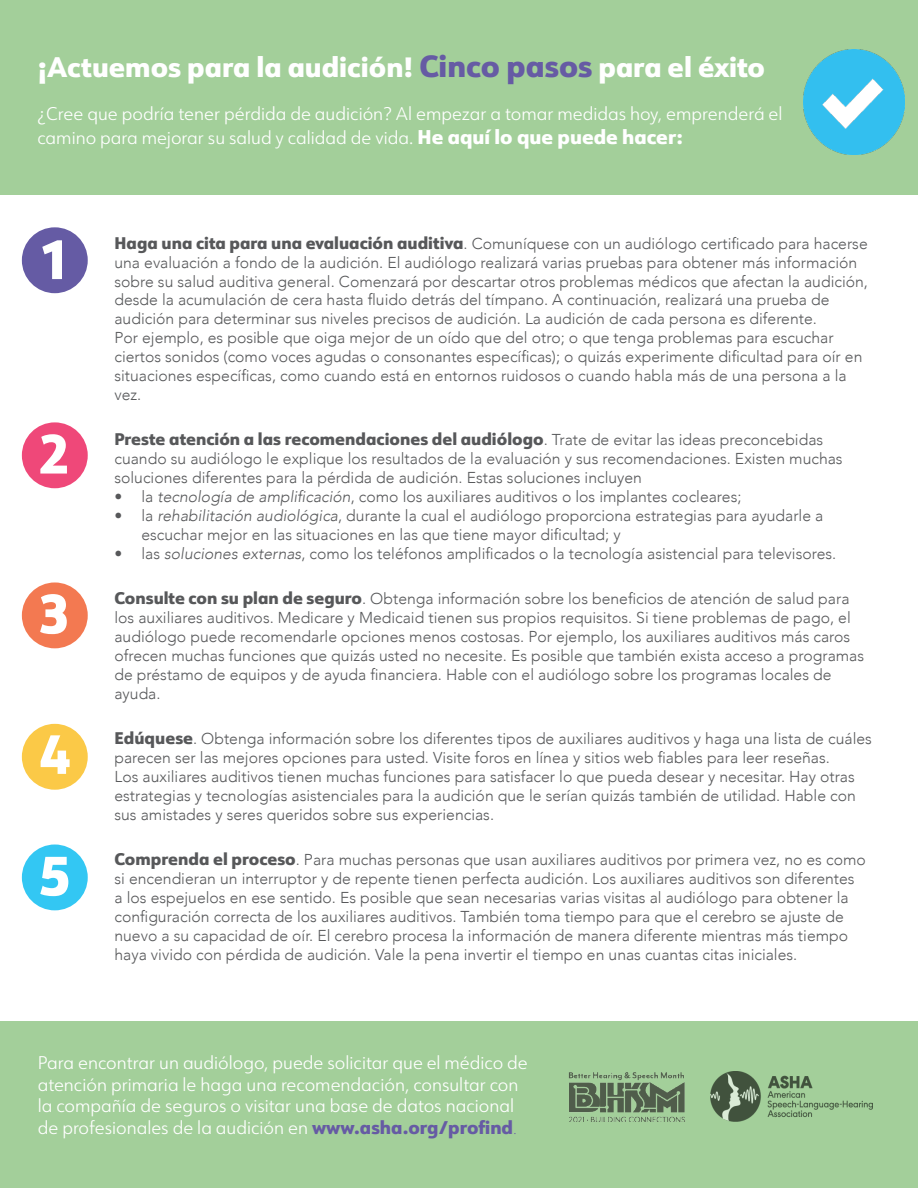
<style>
.page{position:relative;width:918px;height:1188px;background:#fff}
.page>*{position:absolute;margin:0;border:0;box-sizing:border-box;transform-origin:0 0}
.t1{font:800 54px "URW Form";color:#fff}
.t2{font:800 27.3px "URW Form";color:#fff}
.t3{font:300 18px/21.6px "URW Form";color:#fff}
.t4{font:800 16.5px "URW Form";color:#57585a}
.t5{font:300 15.75px/18.9px "Avenir";color:#57585a}
.s1{font-size:30px;color:#665ba4}
.s2{font-weight:800;font-size:19.5px}
.s3{font-family:"URW Form";font-weight:800;font-size:16.5px}
.s4{font-family:"Avenir";font-weight:300;font-size:15.75px}
.s5{font-style:italic}
.s6{font-weight:800;color:#665ba4}
.s7{font-weight:100;color:#665ba4}
</style>
<div class="page">
<div style="left:0;top:1022px;width:918px;height:166px;background:#a3cf9a"></div>
<div style="left:0;top:0;width:918px;height:194px;background:#a3cf9a"></div>
<div style="left:22px;top:844px;width:66px;height:66px;background:#33c7f3;border-radius:50%"></div>
<div style="left:22px;top:724px;width:66px;height:66px;background:#fbc947;border-radius:50%"></div>
<div style="left:22px;top:582px;width:66px;height:66px;background:#f37951;border-radius:50%"></div>
<div style="left:22px;top:422px;width:66px;height:66px;background:#ef4879;border-radius:50%"></div>
<div style="left:22px;top:227px;width:66px;height:66px;background:#655ba4;border-radius:50%"></div>
<img style="left:803px;top:50px;width:101px;height:105px">
<img style="left:711px;top:1072px;width:162px;height:50px">
<img style="left:568px;top:1072px;width:117px;height:50px">
<p class="t2" style="left:38px;top:48px;width:729px">¡Actuemos para la audición! <span class="s1">Cinco pasos</span> para el éxito</p>
<p class="t3" style="left:38px;top:102px;width:746px;line-height:23.4px">¿Cree que podría tener pérdida de audición? Al empezar a tomar medidas hoy, emprenderá el camino para mejorar su salud y calidad de vida. <span class="s2">He aquí lo que puede hacer:</span></p>
<p class="t1" style="left:40px;top:221px;width:32px">1</p>
<p class="t1" style="left:40px;top:416px;width:32px">2</p>
<p class="t1" style="left:40px;top:576px;width:32px">3</p>
<p class="t1" style="left:40px;top:716px;width:32px">4</p>
<p class="t1" style="left:40px;top:838px;width:32px">5</p>
<p class="t5" style="left:114px;top:234px;width:755px"><span class="s3">Haga una cita para una evaluación auditiva</span>. Comuníquese con un audiólogo certificado para hacerse una evaluación a fondo de la audición. El audiólogo realizará varias pruebas para obtener más información sobre su salud auditiva general. Comenzará por descartar otros problemas médicos que afectan la audición, desde la acumulación de cera hasta fluido detrás del tímpano. A continuación, realizará una prueba de audición para determinar sus niveles precisos de audición. La audición de cada persona es diferente.<br>Por ejemplo, es posible que oiga mejor de un oído que del otro; o que tenga problemas para escuchar ciertos sonidos (como voces agudas o consonantes específicas); o quizás experimente dificultad para oír en situaciones específicas, como cuando está en entornos ruidosos o cuando habla más de una persona a la vez.</p>
<p class="t4" style="left:114px;top:428px;width:710px">Preste atención a las recomendaciones del audiólogo<span class="s4">. Trate de evitar las ideas preconcebidas</span></p>
<p class="t5" style="left:114px;top:449px;width:730px">cuando su audiólogo le explique los resultados de la evaluación y sus recomendaciones. Existen muchas soluciones diferentes para la pérdida de audición. Estas soluciones incluyen</p>
<p class="t5" style="left:114px;top:487px;width:629px">• la <span class="s5">tecnología de amplificación</span>, como los auxiliares auditivos o los implantes cocleares;</p>
<p class="t5" style="left:141px;top:506px;width:683px;text-indent:-27px">• la <span class="s5">rehabilitación audiológica</span>, durante la cual el audiólogo proporciona estrategias para ayudarle a escuchar mejor en las situaciones en las que tiene mayor dificultad; y</p>
<p class="t5" style="left:114px;top:544px;width:723px">• las <span class="s5">soluciones externas</span>, como los teléfonos amplificados o la tecnología asistencial para televisores.</p>
<p class="t5" style="left:114px;top:589px;width:751px"><span class="s3">Consulte con su plan de seguro</span>. Obtenga información sobre los beneficios de atención de salud para los auxiliares auditivos. Medicare y Medicaid tienen sus propios requisitos. Si tiene problemas de pago, el audiólogo puede recomendarle opciones menos costosas. Por ejemplo, los auxiliares auditivos más caros ofrecen muchas funciones que quizás usted no necesite. Es posible que también exista acceso a programas de préstamo de equipos y de ayuda financiera. Hable con el audiólogo sobre los programas locales de ayuda.</p>
<p class="t5" style="left:114px;top:729px;width:759px"><span class="s3">Edúquese</span>. Obtenga información sobre los diferentes tipos de auxiliares auditivos y haga una lista de cuáles parecen ser las mejores opciones para usted. Visite foros en línea y sitios web fiables para leer reseñas.<br>Los auxiliares auditivos tienen muchas funciones para satisfacer lo que pueda desear y necesitar. Hay otras estrategias y tecnologías asistenciales para la audición que le serían quizás también de utilidad. Hable con sus amistades y seres queridos sobre sus experiencias.</p>
<p class="t5" style="left:114px;top:850px;width:753px"><span class="s3">Comprenda el proceso</span>. Para muchas personas que usan auxiliares auditivos por primera vez, no es como si encendieran un interruptor y de repente tienen perfecta audición. Los auxiliares auditivos son diferentes a los espejuelos en ese sentido. Es posible que sean necesarias varias visitas al audiólogo para obtener la configuración correcta de los auxiliares auditivos. También toma tiempo para que el cerebro se ajuste de nuevo a su capacidad de oír. El cerebro procesa la información de manera diferente mientras más tiempo haya vivido con pérdida de audición. Vale la pena invertir el tiempo en unas cuantas citas iniciales.</p>
<p class="t3" style="left:38px;top:1051px;width:492px">Para encontrar un audiólogo, puede solicitar que el médico de atención primaria le haga una recomendación, consultar con la compañía de seguros o visitar una base de datos nacional de profesionales de la audición en <span class="s6">www.asha.org/profind</span><span class="s7">.</span></p>
</div>
